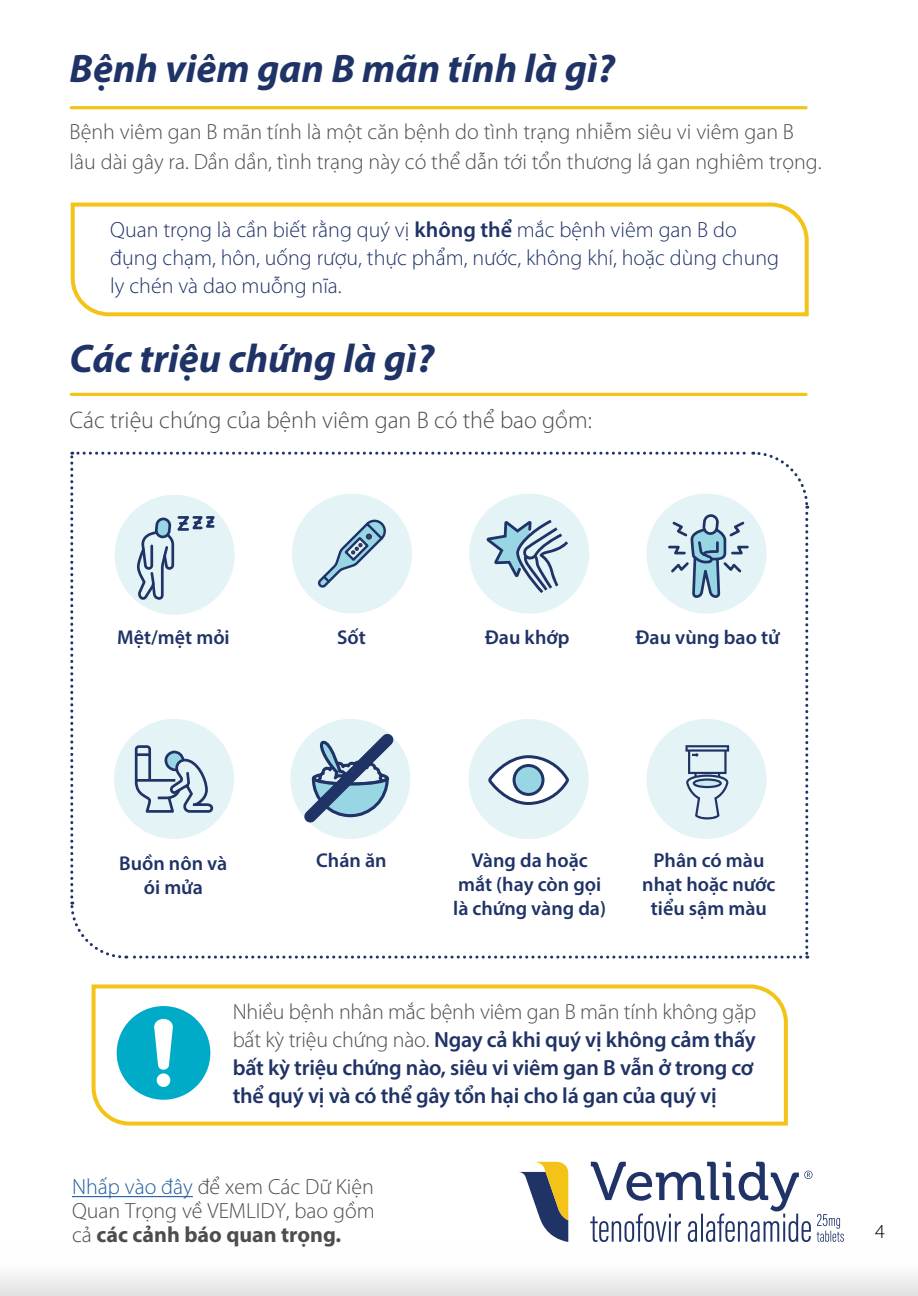
<style>
.page{position:relative;width:918px;height:1296px;background:#fff}
.page>*{position:absolute;margin:0;border:0;box-sizing:border-box;transform-origin:0 0}
.t1{font:italic 700 40px "Myriad Pro";color:#1f3367}
.t2{font:300 24px "Myriad Pro";color:#4d4d4f}
.t3{font:300 22px/24px "Myriad Pro";color:#4d4d4f;text-align:justify}
.t4{font:600 22px/28px "Myriad Pro";letter-spacing:-.01em;color:#1f3367}
.t5{font:300 22px/28px "Myriad Pro";color:#1f3367}
.t6{font:600 20px/24px "Myriad Pro";color:#1f3367;text-align:center}
.t7{font:300 20px "Myriad Pro";color:#000}
.s1{font-weight:600}
.s2{font-weight:300;color:#4d4d4f}
.s3{color:#215e9e}
.s4{font-weight:700}
</style>
<div class="page">
<hr style="left:72px;top:1196px;width:121px;height:1px;background:#215e9e">
<svg style="left:590px;top:1162px;width:254px;height:80px"></svg>
<svg style="left:519px;top:1162px;width:49px;height:80px"></svg>
<svg style="left:91px;top:984px;width:697px;height:142px"></svg>
<div style="left:119px;top:1008px;width:89px;height:90px;background:#00abc7;border-radius:50%"></div>
<div style="left:117px;top:1006px;width:93px;height:94px;border:4px solid #00abc7;border-radius:50%"></div>
<svg style="left:154px;top:1019px;width:19px;height:51px"></svg>
<div style="left:157px;top:1073px;width:13px;height:14px;background:#fff;border-radius:50%"></div>
<hr style="left:71px;top:106px;width:735px;height:3px;background:#f3c317">
<hr style="left:71px;top:393px;width:735px;height:3px;background:#f3c317">
<svg style="left:70px;top:451px;width:740px;height:508px"></svg>
<svg style="left:70px;top:202px;width:739px;height:115px"></svg>
<div style="left:0;top:1246px;width:918px;height:50px;background:linear-gradient(to bottom,#fff,#e5e5e6)"></div>
<h1 class="t1" style="left:70px;top:43px;width:547px">Bệnh viêm gan B mãn tính là gì?</h1>
<p class="t3" style="left:70px;top:117px;width:754px;line-height:30px">Bệnh viêm gan B mãn tính là một căn bệnh do tình trạng nhiễm siêu vi viêm gan B lâu dài gây ra. Dần dần, tình trạng này có thể dẫn tới tổn thương lá gan nghiêm trọng.</p>
<p class="t5" style="left:110px;top:216px;width:670px">Quan trọng là cần biết rằng quý vị <span class="s1">không thể</span> mắc bệnh viêm gan B do đụng chạm, hôn, uống rượu, thực phẩm, nước, không khí, hoặc dùng chung ly chén và dao muỗng nĩa.</p>
<h1 class="t1" style="left:70px;top:333px;width:366px">Các triệu chứng là gì?</h1>
<p class="t2" style="left:70px;top:406px;width:524px">Các triệu chứng của bệnh viêm gan B có thể bao gồm:</p>
<p class="t6" style="left:117px;top:625px;width:114px">Mệt/mệt mỏi</p>
<p class="t6" style="left:337px;top:625px;width:30px">Sốt</p>
<p class="t6" style="left:485px;top:625px;width:86px">Đau khớp</p>
<p class="t6" style="left:636px;top:625px;width:145px">Đau vùng bao tử</p>
<p class="t6" style="left:119px;top:850px;width:110px">Buồn nôn và ói mửa</p>
<p class="t6" style="left:316px;top:848px;width:72px">Chán ăn</p>
<p class="t6" style="left:453px;top:848px;width:154px">Vàng da hoặc mắt (hay còn gọi là chứng vàng da)</p>
<p class="t6" style="left:642px;top:848px;width:135px">Phân có màu nhạt hoặc nước tiểu sậm màu</p>
<p class="t4" style="left:233px;top:997px;width:525px"><span class="s2">Nhiều bệnh nhân mắc bệnh viêm gan B mãn tính không gặp bất kỳ triệu chứng nào.</span> Ngay cả khi quý vị không cảm thấy bất kỳ triệu chứng nào, siêu vi viêm gan B vẫn ở trong cơ thể quý vị và có thể gây tổn hại cho lá gan của quý vị</p>
<p class="t3" style="left:72px;top:1175px;width:304px"><span class="s3">Nhấp vào đây</span> để xem Các Dữ Kiện Quan Trọng về VEMLIDY, bao gồm cả <span class="s4">các cảnh báo quan trọng.</span></p>
<p class="t7" style="left:875px;top:1219px;width:11px">4</p>
</div>
